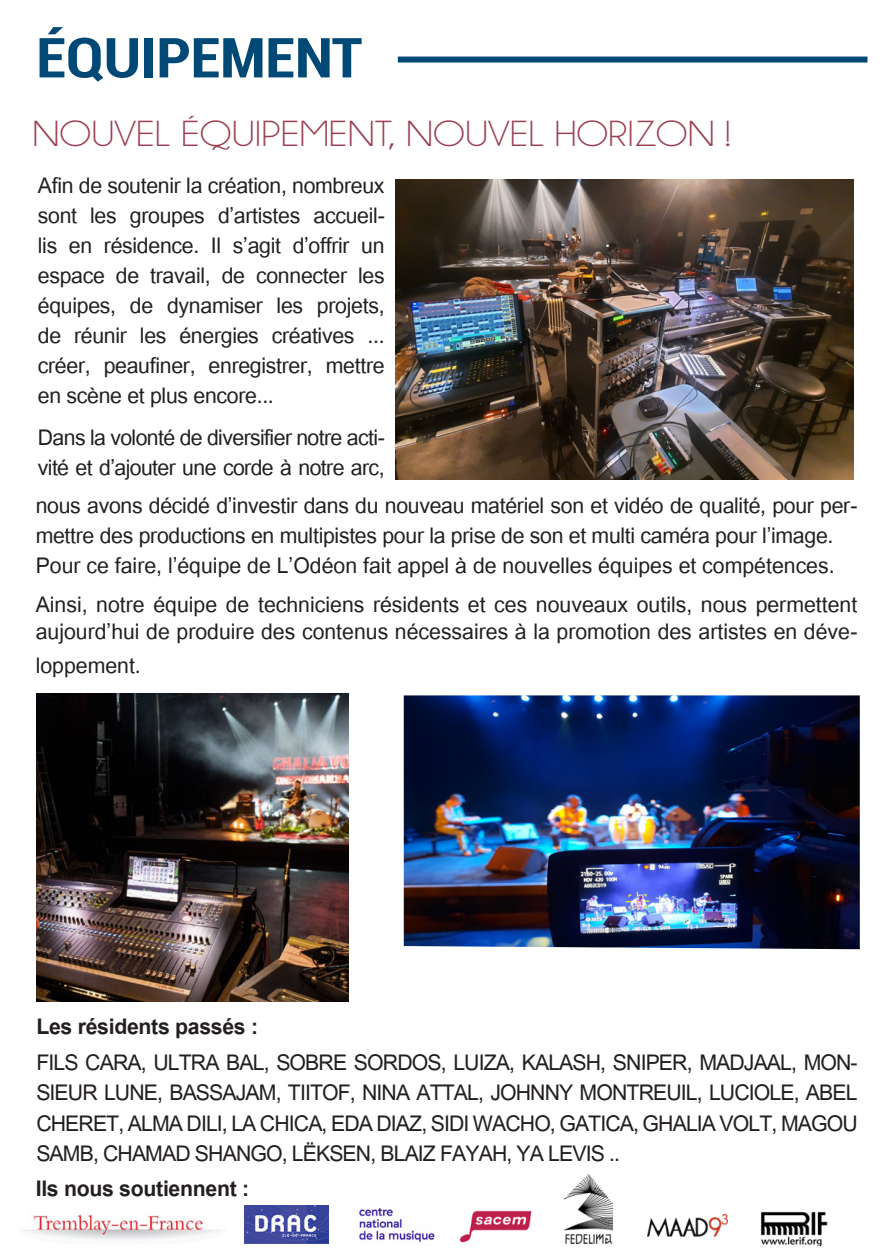
<style>
.page{position:relative;width:893px;height:1259px;background:#fff}
.page>*{position:absolute;margin:0;border:0;box-sizing:border-box;transform-origin:0 0}
.t1{font:700 condensed 55.2px "Roboto";letter-spacing:-.01em;color:#004976;scale:1.13 1}
.t2{font:36.6px "Champagne&Limousines";color:#993f53;scale:1.13 1}
.t3{font:30px/30px "Utsaah";letter-spacing:-.01em;color:#231f20}
.t4{font:700 30px "Utsaah";letter-spacing:-.01em;color:#231f20}
</style>
<div class="page">
<div style="left:398px;top:57px;width:469px;height:6px;background:#004976"></div>
<img style="left:37px;top:693px;width:312px;height:308px">
<img style="left:396px;top:180px;width:457px;height:300px">
<img style="left:404px;top:695px;width:456px;height:254px">
<img style="left:22px;top:1214px;width:200px;height:26px">
<img style="left:245px;top:1205px;width:84px;height:38px">
<img style="left:760px;top:1211px;width:68px;height:34px">
<img style="left:648px;top:1214px;width:80px;height:22px">
<img style="left:359px;top:1208px;width:76px;height:35px">
<img style="left:459px;top:1210px;width:73px;height:33px">
<img style="left:565px;top:1175px;width:47px;height:68px">
<p class="t1" style="left:36px;top:19px;width:290px">ÉQUIPEMENT</p>
<p class="t2" style="left:33px;top:116px;width:619px">NOUVEL ÉQUIPEMENT, NOUVEL HORIZON !</p>
<p class="t3" style="left:38px;top:172px;width:348px;text-align:justify">Afin de soutenir la création, nombreux sont les groupes d’artistes accueil&shy;lis en résidence. Il s’agit d’offrir un espace de travail, de connecter les équipes, de dynamiser les projets, de réunir les énergies créatives ... créer, peaufiner, enregistrer, mettre en scène et plus encore...</p>
<p class="t3" style="left:38px;top:424px;width:348px">Dans la volonté de diversifier notre acti&shy;vité et d’ajouter une corde à notre arc,</p>
<p class="t3" style="left:36px;top:491px;width:823px">nous avons décidé d’investir dans du nouveau matériel son et vidéo de qualité, pour per&shy;mettre des productions en multipistes pour la prise de son et multi caméra pour l’image.</p>
<p class="t3" style="left:36px;top:551px;width:800px">Pour ce faire, l’équipe de L’Odéon fait appel à de nouvelles équipes et compétences.</p>
<p class="t3" style="left:36px;top:592px;width:823px;line-height:27px">Ainsi, notre équipe de techniciens résidents et ces nouveaux outils, nous permettent aujourd’hui de produire des contenus nécessaires à la promotion des artistes en déve-</p>
<p class="t3" style="left:36px;top:652px;width:107px">loppement.</p>
<p class="t4" style="left:36px;top:1010px;width:223px">Les résidents passés :</p>
<p class="t3" style="left:36px;top:1049px;width:823px;text-align:justify">FILS CARA, ULTRA BAL, SOBRE SORDOS, LUIZA, KALASH, SNIPER, MADJAAL, MON-SIEUR LUNE, BASSAJAM, TIITOF, NINA ATTAL, JOHNNY MONTREUIL, LUCIOLE, ABEL CHERET, ALMA DILI, LA CHICA, EDA DIAZ, SIDI WACHO, GATICA, GHALIA VOLT, MAGOU SAMB, CHAMAD SHANGO, LËKSEN, BLAIZ FAYAH, YA LEVIS ..</p>
<p class="t4" style="left:36px;top:1172px;width:215px">Ils nous soutiennent :</p>
</div>
